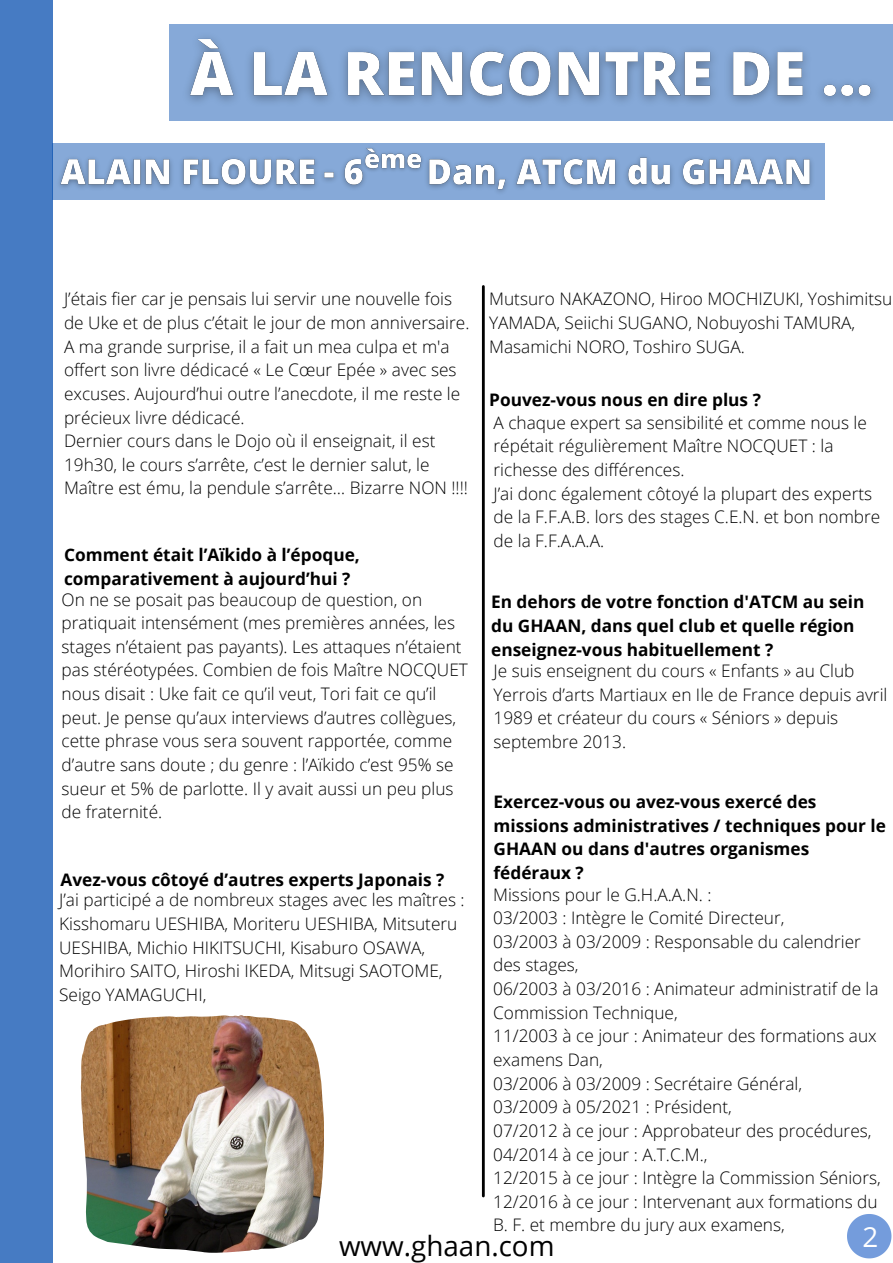
<style>
.page{position:relative;width:893px;height:1263px;background:#fff}
.page>*{position:absolute;margin:0;border:0;box-sizing:border-box;transform-origin:0 0}
.t1{font:27.75px "Open Sans";color:#000}
.t2{font:27.75px "Open Sans";color:#fff}
.t3{font:300 17.25px/23.6px "Open Sans";color:#000}
.t4{font:700 17.25px/23.6px "Open Sans";color:#000}
</style>
<div class="page">
<div style="left:0;top:0;width:52px;height:1263px;background:#467bc3"></div>
<hr style="left:482px;top:286px;width:3px;height:910px;background:#000">
<svg style="left:847px;top:1214px;width:44px;height:44px"></svg>
<img style="left:81px;top:1015px;width:243px;height:237px">
<img style="left:175px;top:24px;width:713px;height:97px">
<img style="left:52px;top:139px;width:264px;height:65px">
<img style="left:316px;top:143px;width:504px;height:57px">
<p class="t3" style="left:64px;top:287px;width:407px">J’étais fier car je pensais lui servir une nouvelle fois de Uke et de plus c’était le jour de mon anniversaire.<br>A ma grande surprise, il a fait un mea culpa et m'a offert son livre dédicacé « Le Cœur Epée » avec ses excuses. Aujourd’hui outre l’anecdote, il me reste le précieux livre dédicacé.</p>
<p class="t3" style="left:64px;top:429px;width:405px">Dernier cours dans le Dojo où il enseignait, il est<br>19h30, le cours s’arrête, c’est le dernier salut, le<br>Maître est ému, la pendule s’arrête… Bizarre NON !!!!</p>
<p class="t3" style="left:489px;top:287px;width:405px">Mutsuro NAKAZONO, Hiroo MOCHIZUKI, Yoshimitsu<br>YAMADA, Seiichi SUGANO, Nobuyoshi TAMURA,<br>Masamichi NORO, Toshiro SUGA.</p>
<p class="t4" style="left:489px;top:387px;width:273px">Pouvez-vous nous en dire plus ?</p>
<p class="t3" style="left:493px;top:410px;width:375px">A chaque expert sa sensibilité et comme nous le répétait régulièrement Maître NOCQUET : la richesse des différences.</p>
<p class="t3" style="left:493px;top:481px;width:388px">J’ai donc également côtoyé la plupart des experts de la F.F.A.B. lors des stages C.E.N. et bon nombre de la F.F.A.A.A.</p>
<p class="t4" style="left:64px;top:542px;width:297px">Comment était l’Aïkido à l’époque, comparativement à aujourd’hui ?</p>
<p class="t3" style="left:62px;top:587px;width:408px">On ne se posait pas beaucoup de question, on pratiquait intensément (mes premières années, les stages n’étaient pas payants). Les attaques n’étaient pas stéréotypées. Combien de fois Maître NOCQUET nous disait : Uke fait ce qu’il veut, Tori fait ce qu’il peut. Je pense qu’aux interviews d’autres collègues, cette phrase vous sera souvent rapportée, comme d’autre sans doute ; du genre : l’Aïkido c’est 95% se sueur et 5% de parlotte. Il y avait aussi un peu plus de fraternité.</p>
<p class="t4" style="left:491px;top:590px;width:375px">En dehors de votre fonction d'ATCM au sein du GHAAN, dans quel club et quelle région enseignez-vous habituellement ?</p>
<p class="t3" style="left:493px;top:658px;width:395px">Je suis enseignent du cours « Enfants » au Club Yerrois d’arts Martiaux en Ile de France depuis avril 1989 et créateur du cours « Séniors » depuis septembre 2013.</p>
<p class="t4" style="left:493px;top:789px;width:394px">Exercez-vous ou avez-vous exercé des missions administratives / techniques pour le<br>GHAAN ou dans d'autres organismes fédéraux ?</p>
<p class="t3" style="left:493px;top:882px;width:220px">Missions pour le G.H.A.A.N. :</p>
<p class="t3" style="left:493px;top:906px;width:293px">03/2003 : Intègre le Comité Directeur,</p>
<p class="t3" style="left:493px;top:929px;width:369px">03/2003 à 03/2009 : Responsable du calendrier des stages,</p>
<p class="t3" style="left:493px;top:976px;width:387px">06/2003 à 03/2016 : Animateur administratif de la<br>Commission Technique,</p>
<p class="t3" style="left:493px;top:1024px;width:385px">11/2003 à ce jour : Animateur des formations aux examens Dan,</p>
<p class="t3" style="left:493px;top:1071px;width:310px">03/2006 à 03/2009 : Secrétaire Général,</p>
<p class="t3" style="left:493px;top:1095px;width:240px">03/2009 à 05/2021 : Président,</p>
<p class="t3" style="left:493px;top:1118px;width:380px">07/2012 à ce jour : Approbateur des procédures,</p>
<p class="t3" style="left:493px;top:1142px;width:216px">04/2014 à ce jour : A.T.C.M.,</p>
<p class="t3" style="left:493px;top:1166px;width:389px">12/2015 à ce jour : Intègre la Commission Séniors,</p>
<p class="t3" style="left:493px;top:1189px;width:386px">12/2016 à ce jour : Intervenant aux formations du<br>B. F. et membre du jury aux examens,</p>
<p class="t4" style="left:61px;top:867px;width:385px">Avez-vous côtoyé d’autres experts Japonais ?</p>
<p class="t3" style="left:59px;top:888px;width:407px">J’ai participé a de nombreux stages avec les maîtres :<br>Kisshomaru UESHIBA, Moriteru UESHIBA, Mitsuteru UESHIBA, Michio HIKITSUCHI, Kisaburo OSAWA, Morihiro SAITO, Hiroshi IKEDA, Mitsugi SAOTOME, Seigo YAMAGUCHI,</p>
<p class="t2" style="left:862px;top:1217px;width:17px">2</p>
<p class="t1" style="left:339px;top:1226px;width:217px">www.ghaan.com</p>
</div>
